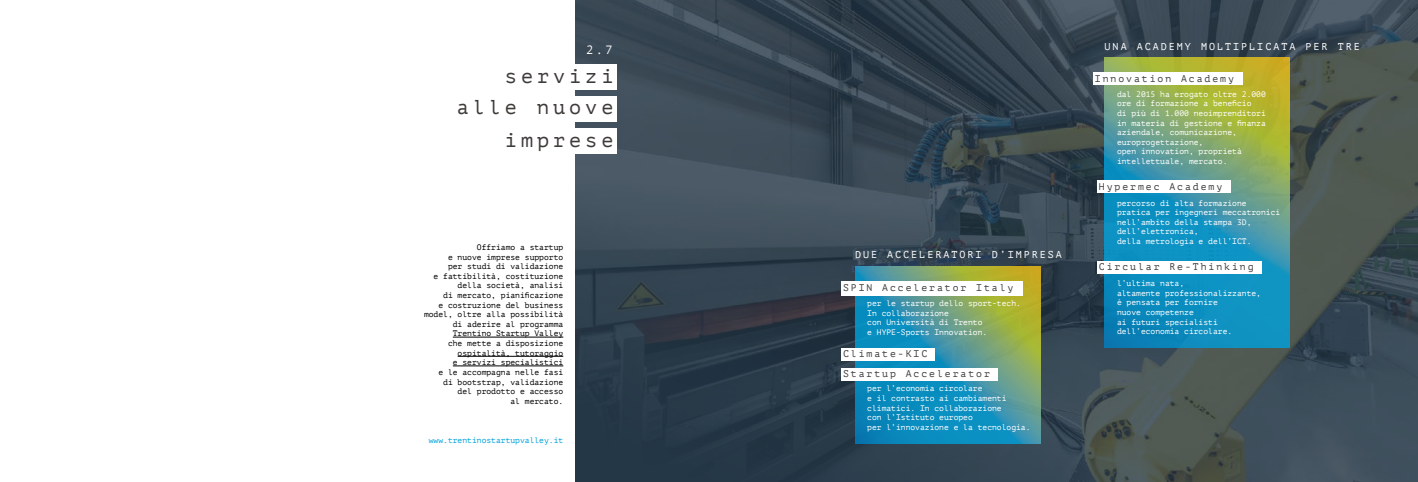
<style>
.page{position:relative;width:1418px;height:482px;background:#fff}
.page>*{position:absolute;margin:0;border:0;box-sizing:border-box;transform-origin:0 0}
.t1{font:20px "PT Mono";letter-spacing:.2em;color:#3e3b39}
.t2{font:12px "PT Mono";color:#fff}
.t3{font:10px "PT Mono";letter-spacing:.2em;color:#fff}
.t4{font:9.7px/20px "PT Mono";letter-spacing:.2em;color:#414042}
.t5{font:8px/9.6px "PT Mono";color:#fff}
.t6{font:8px/9.6px "PT Mono";color:#000;text-align:right}
.t7{font:8px "PT Mono";color:#00a3de}
</style>
<div class="page">
<img style="left:575px;top:0;width:842px;height:482px">
<div style="left:487px;top:128px;width:130px;height:26px;background:#fff"></div>
<div style="left:414px;top:96px;width:203px;height:25px;background:#fff"></div>
<div style="left:414px;top:64px;width:203px;height:25px;background:#fff"></div>
<hr style="left:453px;top:337px;width:110px;height:1px;background:#000">
<hr style="left:457px;top:356px;width:106px;height:1px;background:#000">
<hr style="left:453px;top:366px;width:110px;height:1px;background:#000">
<svg style="left:1104px;top:58px;width:185px;height:290px;background:#4b9c93"></svg>
<svg style="left:855px;top:266px;width:185px;height:178px;background:#479996"></svg>
<div style="left:1093px;top:72px;width:149px;height:13px;background:#fff"></div>
<div style="left:841px;top:281px;width:181px;height:14px;background:#fff"></div>
<div style="left:841px;top:348px;width:94px;height:13px;background:#fff"></div>
<div style="left:841px;top:368px;width:157px;height:13px;background:#fff"></div>
<div style="left:1097px;top:180px;width:133px;height:13px;background:#fff"></div>
<div style="left:1097px;top:261px;width:164px;height:13px;background:#fff"></div>
<h2 class="t2" style="left:586px;top:43px;width:28px">2.7</h2>
<h1 class="t1" style="left:505px;top:64px;width:110px">servizi</h1>
<h1 class="t1" style="left:457px;top:96px;width:158px">alle nuove</h1>
<h1 class="t1" style="left:505px;top:128px;width:110px">imprese</h1>
<p class="t6" style="left:424px;top:243px;width:141px">Offriamo a startup<br>e nuove imprese supporto<br>per studi di validazione<br>e fattibilità, costituzione della società, analisi<br>di mercato, pianificazione<br>e costruzione del business model, oltre alla possibilità di aderire al programma<br>Trentino Startup Valley<br>che mette a disposizione ospitalità, tutoraggio<br>e servizi specialistici<br>e le accompagna nelle fasi<br>di bootstrap, validazione<br>del prodotto e accesso<br>al mercato.</p>
<p class="t7" style="left:429px;top:436px;width:136px">www.trentinostartupvalley.it</p>
<p class="t3" style="left:855px;top:249px;width:208px">DUE ACCELERATORI D’IMPRESA</p>
<p class="t4" style="left:843px;top:278px;width:172px">SPIN Accelerator Italy</p>
<p class="t5" style="left:867px;top:299px;width:155px">per le startup dello sport-tech.<br>In collaborazione<br>con Università di Trento<br>e HYPE-Sports Innovation.</p>
<p class="t4" style="left:843px;top:344px;width:148px">Climate-KIC<br>Startup Accelerator</p>
<p class="t5" style="left:867px;top:384px;width:165px">per l’economia circolare<br>e il contrasto ai cambiamenti climatici. In collaborazione<br>con l’Istituto europeo<br>per l’innovazione e la tecnologia.</p>
<p class="t3" style="left:1104px;top:40px;width:257px">UNA ACADEMY MOLTIPLICATA PER TRE</p>
<p class="t4" style="left:1094px;top:68px;width:140px">Innovation Academy</p>
<p class="t5" style="left:1116px;top:89px;width:150px">dal 2015 ha erogato oltre 2.000 ore di formazione a beneficio<br>di più di 1.000 neoimprenditori in materia di gestione e finanza aziendale, comunicazione, europrogettazione,<br>open innovation, proprietà intellettuale, mercato.</p>
<p class="t4" style="left:1098px;top:176px;width:125px">Hypermec Academy</p>
<p class="t5" style="left:1116px;top:198px;width:165px">percorso di alta formazione pratica per ingegneri meccatronici nell’ambito della stampa 3D, dell’elettronica,<br>della metrologia e dell’ICT.</p>
<p class="t5" style="left:1116px;top:279px;width:146px">l’ultima nata,<br>altamente professionalizzante, è pensata per fornire<br>nuove competenze<br>ai futuri specialisti dell’economia circolare.</p>
<p class="t4" style="left:1098px;top:257px;width:156px">Circular Re-Thinking</p>
</div>
